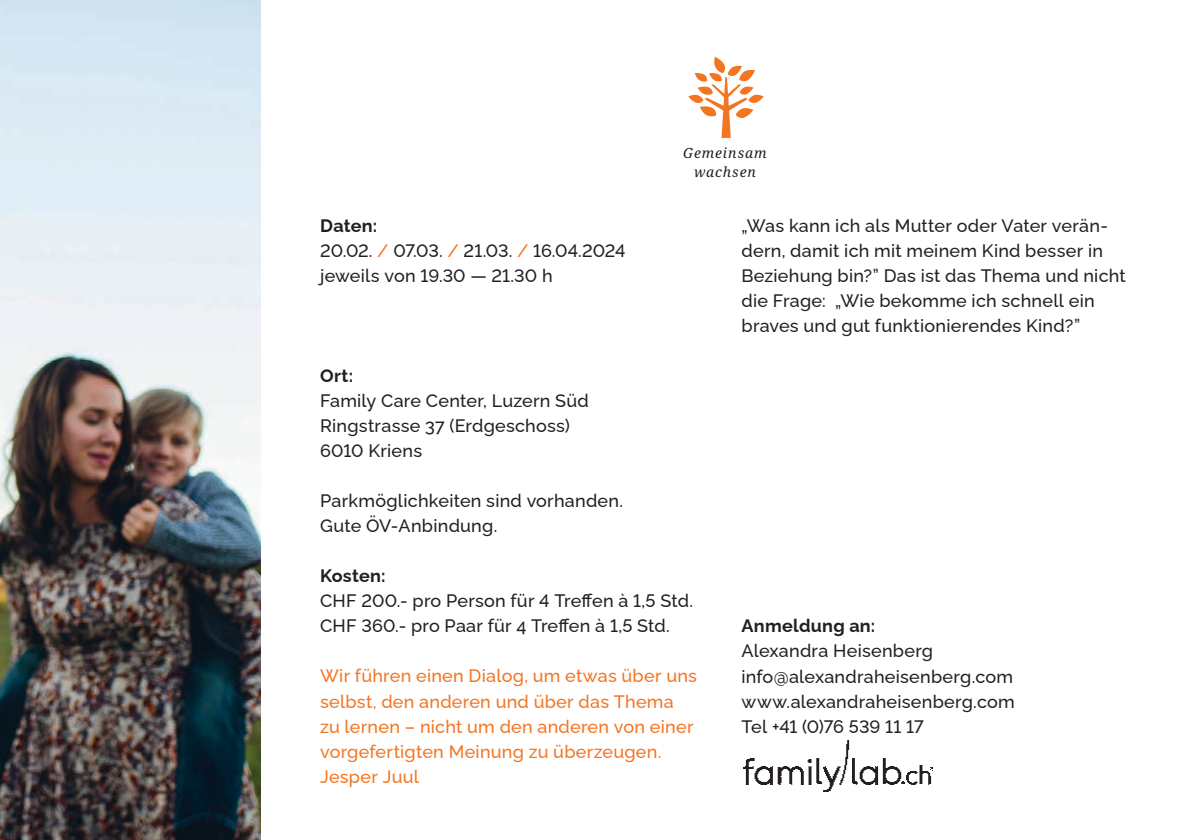
<style>
.page{position:relative;width:1191px;height:840px;background:#fff}
.page>*{position:absolute;margin:0;border:0;box-sizing:border-box;transform-origin:0 0}
.t1{font:500 18px/25px "Raleway";letter-spacing:.015em;color:#231f20}
.t2{font:500 18px/25px "Raleway";letter-spacing:.015em;color:#f47521}
.t3{font:700 18px "Raleway";letter-spacing:.015em;color:#231f20}
.t4{font:italic 14px/18.8px "Noto Serif";letter-spacing:.065em;color:#231f20;text-align:center}
.s1{font-weight:700}
.s2{color:#f47521}
</style>
<div class="page">
<img style="left:0;top:0;width:261px;height:839px">
<img style="left:743px;top:740px;width:190px;height:50px">
<svg style="left:688px;top:57px;width:75px;height:81px"></svg>
<p class="t1" style="left:320px;top:211px;width:307px"><span class="s1">Daten:<br></span>20.02. <span class="s2">/</span> 07.03. <span class="s2">/</span> 21.03. <span class="s2">/</span> 16.04.2024 jeweils von 19.30 — 21.30 h</p>
<p class="t4" style="left:683px;top:144px;width:85px">Gemeinsam wachsen</p>
<p class="t1" style="left:741px;top:215px;width:386px">„Was kann ich als Mutter oder Vater verän&shy;dern, damit ich mit meinem Kind besser in Beziehung bin?” Das ist das Thema und nicht die Frage: „Wie bekomme ich schnell ein braves und gut funktionierendes Kind?”</p>
<p class="t3" style="left:320px;top:361px;width:34px">Ort:</p>
<p class="t1" style="left:320px;top:390px;width:270px">Family Care Center, Luzern Süd<br>Ringstrasse 37 (Erdgeschoss)<br>6010 Kriens</p>
<p class="t1" style="left:320px;top:490px;width:304px">Parkmöglichkeiten sind vorhanden.<br>Gute ÖV-Anbindung.</p>
<p class="t3" style="left:320px;top:561px;width:67px">Kosten:</p>
<p class="t1" style="left:320px;top:586px;width:374px">CHF 200.- pro Person für 4 Treffen à 1,5 Std.<br>CHF 360.- pro Paar für 4 Treffen à 1,5 Std.</p>
<p class="t2" style="left:320px;top:665px;width:378px">Wir führen einen Dialog, um etwas über uns selbst, den anderen und über das Thema zu lernen – nicht um den anderen von einer vor gefertigten Meinung zu überzeugen.<br>Jesper Juul</p>
<p class="t3" style="left:741px;top:611px;width:135px">Anmeldung an:</p>
<p class="t1" style="left:741px;top:640px;width:275px">Alexandra Heisenberg info@alexandraheisenberg.com www.alexandraheisenberg.com<br>Tel +41 (0)76 539 11 17</p>
</div>
